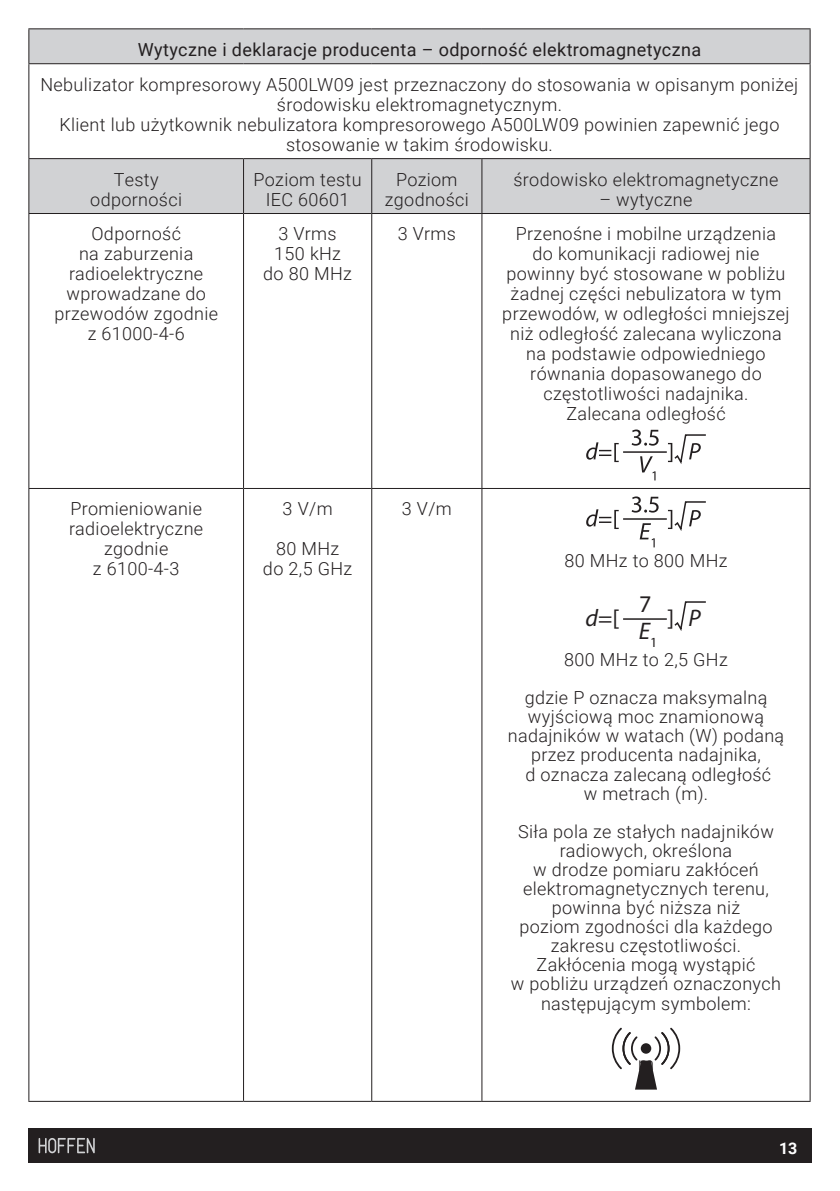
<style>
.page{position:relative;width:840px;height:1191px;background:#fff}
.page>*{position:absolute;margin:0;border:0;box-sizing:border-box;transform-origin:0 0}
.t1{font:24px/27px "Myriad Pro";color:#231f20}
.ZWYKŁY{font:300 18px/20px "Roboto";letter-spacing:.02em;color:#231f20;text-align:center}
.ZWYKŁY-2{font:18px "Roboto";letter-spacing:.02em;color:#231f20}
.t2{font:700 16px "Roboto";color:#fff}
.s1{font-style:italic}
</style>
<div class="page">
<svg style="left:29px;top:29px;width:780px;height:184px"></svg>
<hr style="left:28px;top:28px;width:215px;height:1px;background:#231f20">
<hr style="left:28px;top:29px;width:1px;height:34px;background:#231f20">
<hr style="left:243px;top:28px;width:128px;height:1px;background:#231f20">
<hr style="left:371px;top:28px;width:110px;height:1px;background:#231f20">
<hr style="left:481px;top:28px;width:329px;height:1px;background:#231f20">
<hr style="left:809px;top:29px;width:1px;height:34px;background:#231f20">
<hr style="left:28px;top:63px;width:215px;height:1px;background:#231f20">
<hr style="left:28px;top:64px;width:1px;height:94px;background:#231f20">
<hr style="left:243px;top:63px;width:128px;height:1px;background:#231f20">
<hr style="left:371px;top:63px;width:110px;height:1px;background:#231f20">
<hr style="left:481px;top:63px;width:329px;height:1px;background:#231f20">
<hr style="left:809px;top:64px;width:1px;height:94px;background:#231f20">
<hr style="left:28px;top:158px;width:215px;height:1px;background:#231f20">
<hr style="left:28px;top:159px;width:1px;height:54px;background:#231f20">
<hr style="left:243px;top:158px;width:128px;height:1px;background:#231f20">
<hr style="left:243px;top:159px;width:1px;height:54px;background:#231f20">
<hr style="left:371px;top:158px;width:110px;height:1px;background:#231f20">
<hr style="left:371px;top:159px;width:1px;height:54px;background:#231f20">
<hr style="left:481px;top:158px;width:329px;height:1px;background:#231f20">
<hr style="left:481px;top:159px;width:1px;height:54px;background:#231f20">
<hr style="left:809px;top:159px;width:1px;height:54px;background:#231f20">
<hr style="left:28px;top:213px;width:215px;height:1px;background:#231f20">
<hr style="left:28px;top:214px;width:1px;height:274px;background:#231f20">
<hr style="left:243px;top:213px;width:128px;height:1px;background:#231f20">
<hr style="left:243px;top:214px;width:1px;height:274px;background:#231f20">
<hr style="left:371px;top:213px;width:110px;height:1px;background:#231f20">
<hr style="left:371px;top:214px;width:1px;height:274px;background:#231f20">
<hr style="left:481px;top:213px;width:329px;height:1px;background:#231f20">
<hr style="left:481px;top:214px;width:1px;height:274px;background:#231f20">
<hr style="left:809px;top:214px;width:1px;height:274px;background:#231f20">
<hr style="left:28px;top:488px;width:215px;height:1px;background:#231f20">
<hr style="left:28px;top:489px;width:1px;height:611px;background:#231f20">
<hr style="left:243px;top:488px;width:128px;height:1px;background:#231f20">
<hr style="left:243px;top:489px;width:1px;height:611px;background:#231f20">
<hr style="left:371px;top:488px;width:110px;height:1px;background:#231f20">
<hr style="left:371px;top:489px;width:1px;height:611px;background:#231f20">
<hr style="left:481px;top:488px;width:329px;height:1px;background:#231f20">
<hr style="left:481px;top:489px;width:1px;height:611px;background:#231f20">
<hr style="left:809px;top:489px;width:1px;height:611px;background:#231f20">
<hr style="left:28px;top:1100px;width:215px;height:1px;background:#231f20">
<hr style="left:243px;top:1100px;width:128px;height:1px;background:#231f20">
<hr style="left:371px;top:1100px;width:110px;height:1px;background:#231f20">
<hr style="left:481px;top:1100px;width:329px;height:1px;background:#231f20">
<svg style="left:586px;top:429px;width:120px;height:51px"></svg>
<svg style="left:586px;top:496px;width:120px;height:51px"></svg>
<svg style="left:623px;top:601px;width:83px;height:30px"></svg>
<svg style="left:611px;top:1027px;width:68px;height:62px"></svg>
<div style="left:28px;top:1128px;width:783px;height:34px;background:#231f20"></div>
<svg style="left:39px;top:1138px;width:56px;height:15px"></svg>
<p class="ZWYKŁY-2" style="left:138px;top:37px;width:564px">Wytyczne i deklaracje producenta – odporność elektromagnetyczna</p>
<p class="ZWYKŁY" style="left:40px;top:74px;width:759px">Nebulizator kompresorowy A500LW09 jest przeznaczony do stosowania w opisanym poniżej środowisku elektromagnetycznym.</p>
<p class="ZWYKŁY" style="left:59px;top:114px;width:721px">Klient lub użytkownik nebulizatora kompresorowego A500LW09 powinien zapewnić jego stosowanie w takim środowisku.</p>
<p class="ZWYKŁY" style="left:90px;top:168px;width:93px">Testy odporności</p>
<p class="ZWYKŁY" style="left:253px;top:168px;width:109px">Poziom testu<br>IEC 60601</p>
<p class="ZWYKŁY" style="left:384px;top:168px;width:86px">Poziom zgodności</p>
<p class="ZWYKŁY" style="left:513px;top:168px;width:266px">środowisko elektromagnetyczne</p>
<p class="ZWYKŁY" style="left:599px;top:188px;width:94px">– wytyczne</p>
<p class="ZWYKŁY" style="left:54px;top:223px;width:165px">Odporność<br>na zaburzenia radioelektryczne wprowadzane do przewodów zgodnie z 61000-4-6</p>
<p class="ZWYKŁY" style="left:278px;top:223px;width:60px">3 Vrms</p>
<p class="ZWYKŁY" style="left:274px;top:243px;width:68px">150 kHz</p>
<p class="ZWYKŁY" style="left:263px;top:263px;width:90px">do 80 MHz</p>
<p class="ZWYKŁY" style="left:69px;top:498px;width:135px">Promieniowanie radioelektryczne zgodnie<br>z 6100-4-3</p>
<p class="ZWYKŁY" style="left:282px;top:498px;width:51px">3 V/m</p>
<p class="ZWYKŁY" style="left:276px;top:538px;width:65px">80 MHz</p>
<p class="ZWYKŁY" style="left:263px;top:558px;width:91px">do 2,5 GHz</p>
<p class="ZWYKŁY" style="left:397px;top:223px;width:60px">3 Vrms</p>
<p class="ZWYKŁY" style="left:502px;top:223px;width:289px">Przenośne i mobilne urządzenia<br>do komunikacji radiowej nie powinny być stosowane w pobliżu żadnej części nebulizatora w tym przewodów, w odległości mniejszej niż odległość zalecana wyliczona na podstawie odpowiedniego równania dopasowanego do częstotliwości nadajnika.</p>
<p class="ZWYKŁY" style="left:566px;top:403px;width:161px">Zalecana odległość</p>
<p class="ZWYKŁY" style="left:401px;top:498px;width:51px">3 V/m</p>
<p class="ZWYKŁY" style="left:564px;top:550px;width:164px">80 MHz to 800 MHz</p>
<h1 class="t1" style="left:638px;top:590px;width:20px">7<br><span class="s1">E</span><sub>1</sub></h1>
<p class="ZWYKŁY" style="left:564px;top:649px;width:165px">800 MHz to 2,5 GHz</p>
<p class="ZWYKŁY" style="left:507px;top:688px;width:278px;line-height:19px">gdzie P oznacza maksymalną wyjściową moc znamionową nadajników w watach (W) podaną przez producenta nadajnika,<br>d oznacza zalecaną odległość<br>w metrach (m).</p>
<p class="ZWYKŁY" style="left:517px;top:821px;width:257px;line-height:19px">Siła pola ze stałych nadajników radiowych, określona<br>w drodze pomiaru zakłóceń elektromagnetycznych terenu, powinna być niższa niż<br>poziom zgodności dla każdego zakresu częstotliwości.</p>
<p class="ZWYKŁY" style="left:510px;top:953px;width:271px">Zakłócenia mogą wystąpić<br>w pobliżu urządzeń oznaczonych następującym symbolem:</p>
<h1 class="t1" style="left:585px;top:604px;width:35px"><span class="s1">d</span>=[</h1>
<h1 class="t1" style="left:667px;top:604px;width:34px">] <span class="s1">P</span></h1>
<p class="ZWYKŁY" style="left:637px;top:1052px;width:17px">m</p>
<p class="t2" style="left:778px;top:1137px;width:20px">13</p>
</div>
